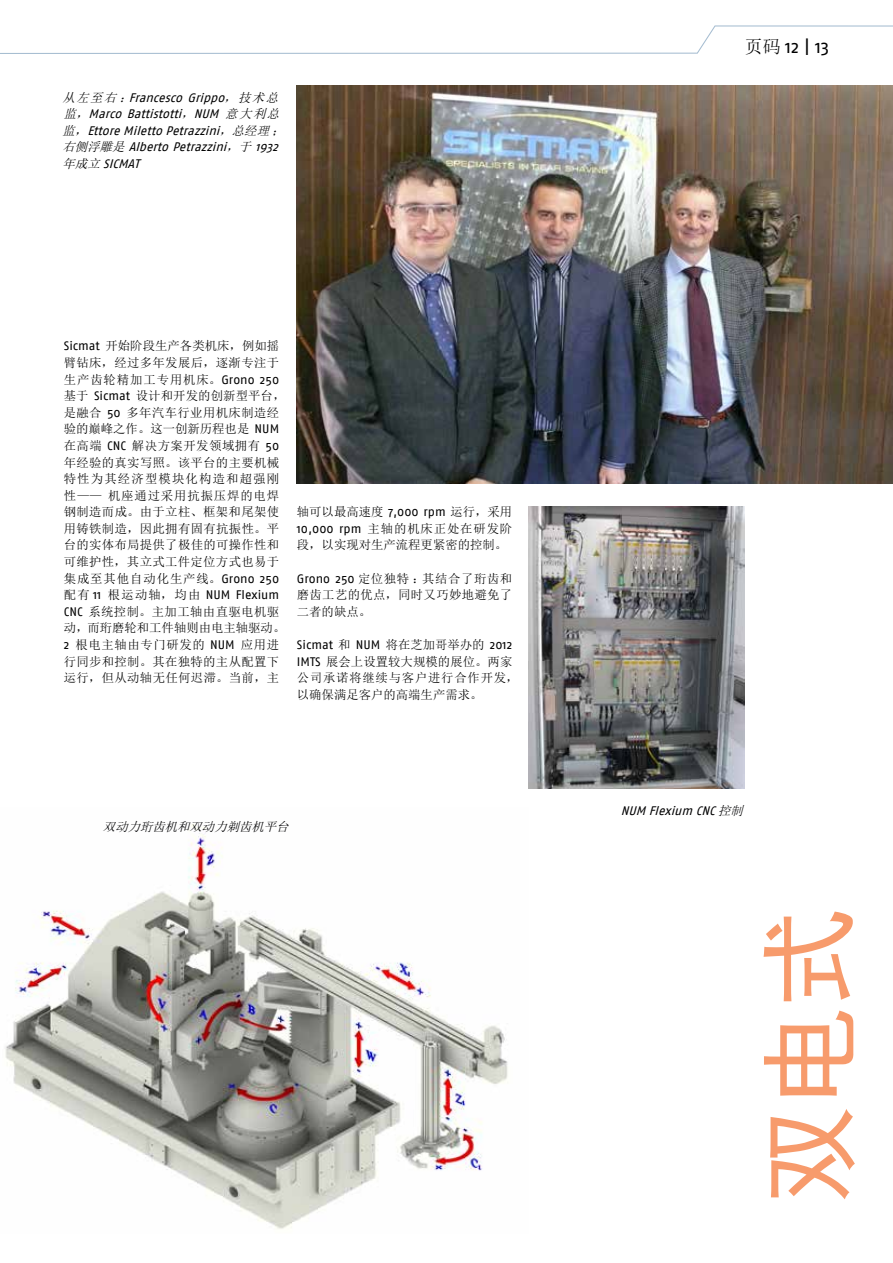
<style>
.page{position:relative;width:893px;height:1263px;background:#fff}
.page>*{position:absolute;margin:0;border:0;box-sizing:border-box;transform-origin:0 0}
.t1{font:99px "Sim Hei";color:#f79b6c}
.t2{font:18px "Fago No";color:#000}
.t3{font:12.3px/16.6px "Sim Sun";letter-spacing:.03em;color:#000}
.t4{font:italic 12.3px/16.6px "Fago No";color:#000}
.t5{font:12.3px/16.6px "Sim Sun";letter-spacing:.005em;color:#000}
.t6{font:12.3px "Fago No";color:#000}
.t7{font:italic 12.3px "Fago No";color:#000002}
.t8{font:italic 12.3px "Sim Sun";color:#000002}
.s1{font-family:"Sim Sun"}
.s2{font-family:"Fago No"}
</style>
<div class="page">
<img style="left:5px;top:824px;width:503px;height:405px">
<svg style="left:0;top:25px;width:893px;height:29px"></svg>
<img style="left:296px;top:85px;width:597px;height:398px">
<img style="left:529px;top:507px;width:215px;height:282px">
<p class="t4" style="left:63px;top:89px;width:226px"><span class="s1">从左至右：</span>Francesco Grippo<span class="s1">，技术总监，</span>Marco Battistotti<span class="s1">，</span>NUM <span class="s1">意大利总监，</span>EttoreMilettoPetrazzini<span class="s1">，总经理；右侧浮雕是</span> AlbertoPetrazzini<span class="s1">，于</span> 1932<span class="s1">年成立</span> SICMAT</p>
<p class="t3" style="left:64px;top:338px;width:223px"><span class="s2">Sicmat</span> 开始阶段生产各类机床，例如摇臂钻床，经过多年发展后，逐渐专注于生产齿轮精加工专用机床。<span class="s2">Grono 250</span>基于 <span class="s2">Sicmat</span> 设计和开发的创新型平台，是融合 <span class="s2">50</span> 多年汽车行业用机床制造经验的巅峰之作。这一创新历程也是 <span class="s2">NUM</span>在高端 <span class="s2">CNC</span> 解决方案开发领域拥有 <span class="s2">50</span>年经验的真实写照。该平台的主要机械特性为其经济型模块化构造和超强刚性—— 机座通过采用抗振压焊的电焊钢制造而成。由于立柱、框架和尾架使用铸铁制造，因此拥有固有抗振性。平台的实体布局提供了极佳的可操作性和可维护性，其立式工件定位方式也易于集成至其他自动化生产线。<span class="s2">Grono 250</span></p>
<p class="t6" style="left:64px;top:588px;width:217px"><span class="s1">配有</span> 11 <span class="s1">根运动轴，均由</span> NUM Flexium</p>
<p class="t3" style="left:64px;top:603px;width:223px"><span class="s2">CNC</span> 系统控制。主加工轴由直驱电机驱动，而珩磨轮和工件轴则由电主轴驱动。<br><span class="s2">2</span> 根电主轴由专门研发的 <span class="s2">NUM</span> 应用进行同步和控制。其在独特的主从配置下运行，但从动轴无任何迟滞。当前，主</p>
<p class="t3" style="left:297px;top:503px;width:217px;text-align:justify">轴可以最高速度 <span class="s2">7,000 rpm</span> 运行，采用<span class="s2">10,000 rpm</span> 主轴的机床正处在研发阶段，以实现对生产流程更紧密的控制。</p>
<p class="t3" style="left:297px;top:570px;width:217px;text-align:justify"><span class="s2">Grono 250</span> 定位独特：其结合了珩齿和磨齿工艺的优点，同时又巧妙地避免了二者的缺点。</p>
<p class="t6" style="left:297px;top:638px;width:217px">Sicmat <span class="s1">和</span> NUM <span class="s1">将在芝加哥举办的</span> 2012</p>
<p class="t5" style="left:297px;top:653px;width:223px"><span class="s2">IMTS</span> 展会上设置较大规模的展位。两家公司承诺将继续与客户进行合作开发，以确保满足客户的高端生产需求。</p>
<p class="t8" style="left:103px;top:821px;width:190px">双动力珩齿机和双动力剃齿机平台</p>
<h2 class="t2" style="left:745px;top:37px;width:86px"><span class="s1">页码</span> 12 | 13</h2>
<p class="t7" style="left:621px;top:803px;width:127px">NUM Flexium CNC<span class="s1">控制</span></p>
<h1 class="t1" style="left:759px;top:1205px;width:298px;rotate:-90deg">双电式</h1>
</div>
